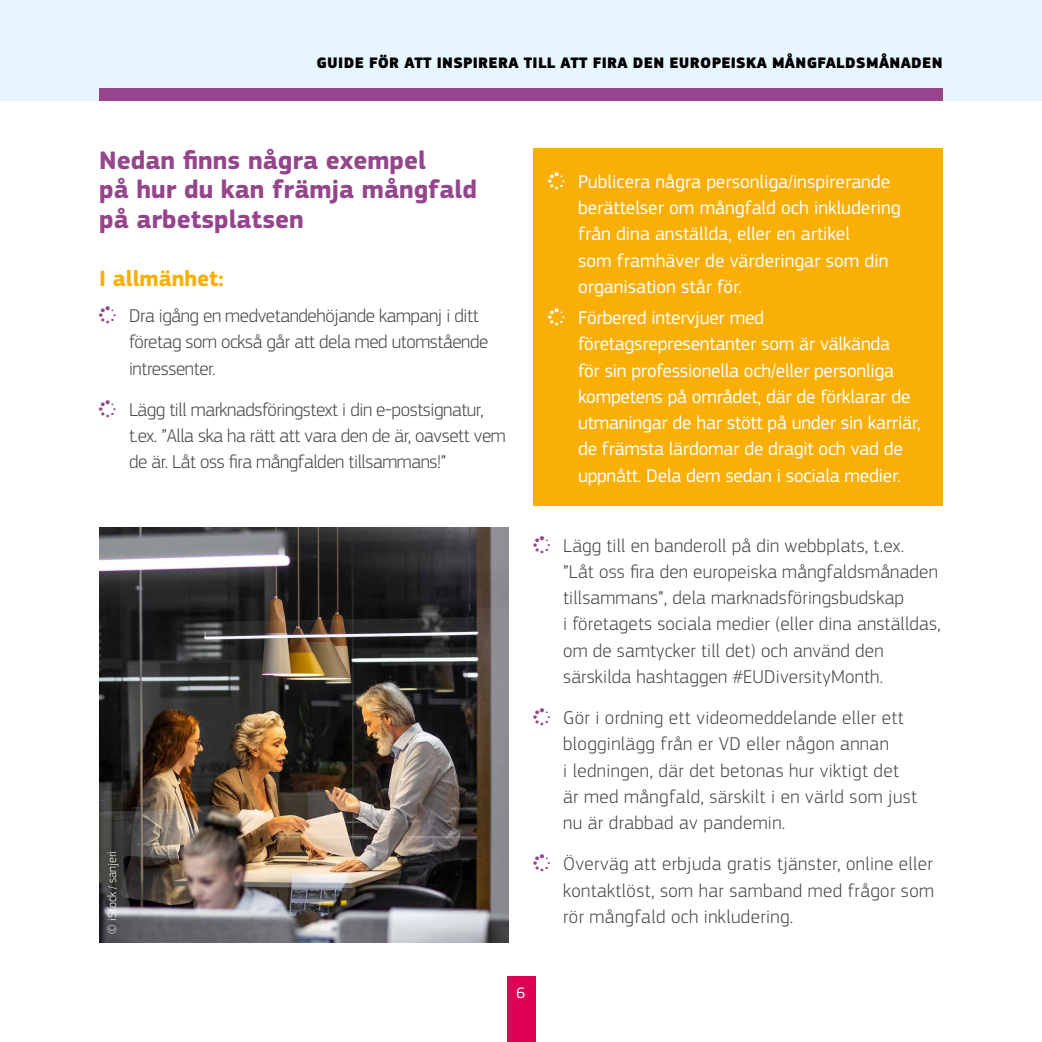
<style>
.page{position:relative;width:1042px;height:1042px;background:#fff}
.page>*{position:absolute;margin:0;border:0;box-sizing:border-box;transform-origin:0 0}
.t1{font:700 26.25px/29.8px "EC Square Sans Pro";color:#96458d}
.t2{font:700 22.75px "EC Square Sans Pro";color:#f9af05}
.t3{font:300 19.25px/26.2px "EC Square Sans Pro";letter-spacing:.01em;color:#4a4a49}
.t4{font:19.25px/26.2px "EC Square Sans Pro";letter-spacing:-.01em;color:#fff}
.t5{font:300 19.25px/26.2px "EC Square Sans Pro";letter-spacing:-.02em;color:#4a4a49}
.t6{font:900 15.75px "EC Square Sans Pro";letter-spacing:.02em;color:#000}
.t7{font:15.75px "EC Square Sans Pro";color:#fff}
.t8{font:300 12.25px "EC Square Sans Pro";color:#fff}
</style>
<div class="page">
<div style="left:0;top:0;width:1042px;height:101px;background:#e6f5fe"></div>
<div style="left:506px;top:976px;width:29px;height:66px;background:#de0156"></div>
<div style="left:99px;top:88px;width:844px;height:13px;background:#96458d"></div>
<img style="left:99px;top:527px;width:409px;height:416px">
<div style="left:533px;top:149px;width:410px;height:357px;background:#f9af05"></div>
<p class="t6" style="left:316px;top:53px;width:627px">GUIDE FÖR ATT INSPIRERA TILL ATT FIRA DEN EUROPEISKA MÅNGFALDSMÅNADEN</p>
<h1 class="t1" style="left:99px;top:146px;width:379px">Nedan finns några exempel<br>på hur du kan främja mångfald på arbetsplatsen</h1>
<p class="t2" style="left:99px;top:265px;width:126px">I allmänhet:</p>
<p class="t5" style="left:129px;top:302px;width:361px">Dra igång en medvetandehöjande kampanj i ditt företag som också går att dela med utomstående intressenter.</p>
<p class="t5" style="left:129px;top:396px;width:378px">Lägg till marknadsföringstext i din e-postsignatur, t.ex. ”Alla ska ha rätt att vara den de är, oavsett vem de är. Låt oss fira mångfalden tillsammans!”</p>
<p class="t8" style="left:105px;top:933px;width:84px;rotate:-90deg">© iStock / sanjeri</p>
<p class="t7" style="left:516px;top:984px;width:10px">6</p>
<p class="t4" style="left:578px;top:168px;width:324px">Publicera några personliga/inspirerande berättelser om mångfald och inkludering från dina anställda, eller en artikel<br>som framhäver de värderingar som din organisation står för.</p>
<p class="t4" style="left:578px;top:305px;width:344px">Förbered intervjuer med företagsrepresentanter som är välkända<br>för sin professionella och/eller personliga kompetens på området, där de förklarar de utmaningar de har stött på under sin karriär, de främsta lärdomar de dragit och vad de uppnått. Dela dem sedan i sociala medier.</p>
<p class="t3" style="left:563px;top:532px;width:379px">Lägg till en banderoll på din webbplats, t.ex.<br>”Låt oss fira den europeiska mångfaldsmånaden tillsammans”, dela marknadsföringsbudskap<br>i företagets sociala medier (eller dina anställdas, om de samtycker till det) och använd den särskilda hashtaggen #EUDiversityMonth.</p>
<p class="t3" style="left:563px;top:704px;width:356px">Gör i ordning ett videomeddelande eller ett blogginlägg från er VD eller någon annan<br>i ledningen, där det betonas hur viktigt det är med mångfald, särskilt i en värld som just nu är drabbad av pandemin.</p>
<p class="t3" style="left:563px;top:850px;width:372px;text-align:justify">Överväg att erbjuda gratis tjänster, online eller kontaktlöst, som har samband med frågor som rör mångfald och inkludering.</p>
</div>
